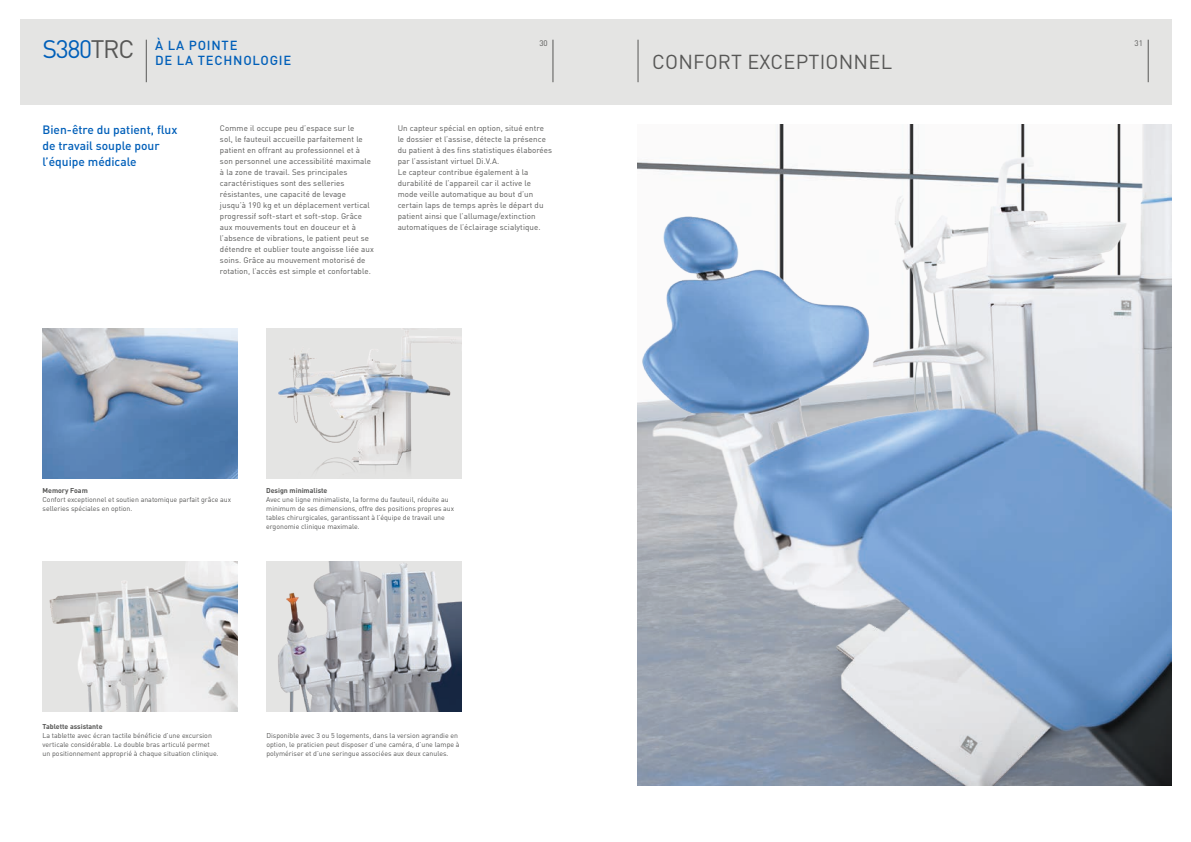
<style>
.page{position:relative;width:1191px;height:842px;background:#fff}
.page>*{position:absolute;margin:0;border:0;box-sizing:border-box;transform-origin:0 0}
.t1{font:20px "DIN Pro";letter-spacing:.01em;color:#575756}
.t2{font:500 13px "DIN Pro";letter-spacing:.06em;color:#005fb9}
.t3{font:500 12px/16px "DIN Pro";color:#005fb9}
.t4{font:8px/11px "DIN Pro";letter-spacing:.01em;color:#575756}
.t5{font:7px/9px "DIN Pro";color:#575756}
.t6{font:700 7px "DIN Pro";color:#575756}
.s1{font-weight:400;font-size:25px}
.s2{font-weight:400;font-size:25px;color:#575756}
</style>
<div class="page">
<img style="left:638px;top:125px;width:533px;height:660px">
<img style="left:266px;top:329px;width:195px;height:150px">
<div style="left:20px;top:20px;width:1151px;height:85px;background:#e4e4e3"></div>
<hr style="left:553px;top:40px;width:1px;height:42px;background:#575756">
<hr style="left:1148px;top:40px;width:1px;height:42px;background:#575756">
<hr style="left:638px;top:40px;width:1px;height:42px;background:#575756">
<img style="left:43px;top:329px;width:195px;height:150px">
<img style="left:43px;top:562px;width:195px;height:150px">
<img style="left:266px;top:562px;width:196px;height:150px">
<hr style="left:146px;top:40px;width:1px;height:42px;background:#575756">
<h2 class="t2" style="left:43px;top:36px;width:196px"><span class="s1">S380</span><span class="s2">TRC</span> À LA POINTE</h2>
<p class="t4" style="left:539px;top:37px;width:10px">30</p>
<p class="t4" style="left:1134px;top:37px;width:10px">31</p>
<h2 class="t2" style="left:155px;top:52px;width:138px">DE LA TECHNOLOGIE</h2>
<h1 class="t1" style="left:652px;top:48px;width:241px">CONFORT EXCEPTIONNEL</h1>
<h3 class="t3" style="left:43px;top:121px;width:136px">Bien-être du patient, flux de travail souple pour l’équipe médicale</h3>
<p class="t4" style="left:220px;top:122px;width:155px">Comme il occupe peu d’espace sur le<br>sol, le fauteuil accueille parfaitement le patient en offrant au professionnel et à son personnel une accessibilité maximale à la zone de travail. Ses principales caractéristiques sont des selleries résistantes, une capacité de levage jusqu’à 190 kg et un déplacement vertical progressif soft-start et soft-stop. Grâce aux mouvements tout en douceur et à l’absence de vibrations, le patient peut se détendre et oublier toute angoisse liée aux soins. Grâce au mouvement motorisé de rotation, l’accès est simple et confortable.</p>
<p class="t4" style="left:398px;top:122px;width:156px">Un capteur spécial en option, situé entre le dossier et l’assise, détecte la présence du patient à des fins statistiques élaborées par l’assistant virtuel Di.V.A.<br>Le capteur contribue également à la durabilité de l’appareil car il active le mode veille automatique au bout d’un certain laps de temps après le départ du patient ainsi que l’allumage/extinction automatiques de l’éclairage scialytique.</p>
<p class="t6" style="left:43px;top:485px;width:47px">Memory Foam</p>
<p class="t5" style="left:43px;top:494px;width:190px">Confort exceptionnel et soutien anatomique parfait grâce aux selleries spéciales en option.</p>
<p class="t6" style="left:266px;top:485px;width:63px">Design minimaliste</p>
<p class="t5" style="left:266px;top:494px;width:189px">Avec une ligne minimaliste, la forme du fauteuil, réduite au minimum de ses dimensions, offre des positions propres aux tables chirurgicales, garantissant à l’équipe de travail une ergonomie clinique maximale.</p>
<p class="t6" style="left:43px;top:722px;width:62px">Tablette assistante</p>
<p class="t5" style="left:43px;top:731px;width:178px">La tablette avec écran tactile bénéficie d’une excursion verticale considérable. Le double bras articulé permet un positionnement approprié à chaque situation clinique.</p>
<p class="t5" style="left:266px;top:731px;width:195px">Disponible avec 3 ou 5 logements, dans la version agrandie en option, le praticien peut disposer d’une caméra, d’une lampe à polymériser et d’une seringue associées aux deux canules.</p>
</div>
